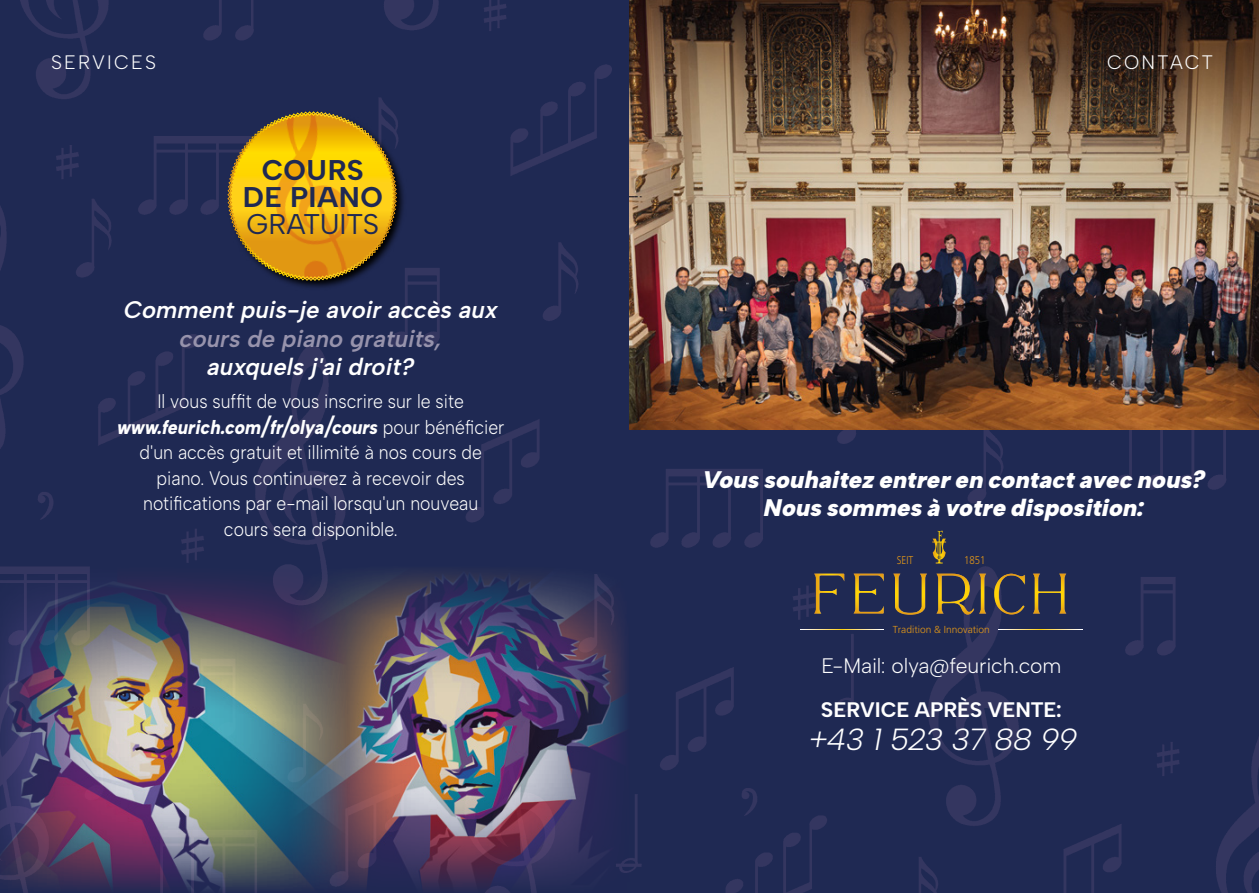
<style>
.page{position:relative;width:1259px;height:893px;background:#1f2953}
.page>*{position:absolute;margin:0;border:0;box-sizing:border-box;transform-origin:0 0}
.t1{font:italic 300 30.45px "Albert Sans";color:#fff}
.t2{font:700 28.5px/27px "Albert Sans";letter-spacing:.015em;color:#1f2953;text-align:center}
.t3{font:28.5px "Albert Sans";letter-spacing:-.02em;color:#1f2953}
.t4{font:italic 900 24px/28.5px "Albert Sans";letter-spacing:.005em;color:#fff;text-align:center}
.t5{font:italic 600 24px "Albert Sans";color:#fff}
.t6{font:italic 600 24px "Albert Sans";color:#9793ac}
.t7{font:300 21px "Albert Sans";letter-spacing:-.01em;color:#fff}
.t8{font:700 21px "Albert Sans";letter-spacing:-.01em;color:#fff}
.t9{font:300 19.5px/25.5px "Albert Sans";color:#fff;text-align:center;scale:.9 1}
.t10{font:300 19.5px "Albert Sans";letter-spacing:.11em;color:#fff}
.t11{font:300 11.25px "Frutiger";color:#e29717;scale:.85 1}
.t12{font:300 10.2px "Frutiger";color:#e29717}
.s1{font-weight:800;font-style:italic}
</style>
<div class="page">
<svg style="left:227px;top:111px;width:180px;height:180px;background:#1d264e"></svg>
<svg style="left:226px;top:111px;width:172px;height:171px;background:#bc911d"></svg>
<img style="left:348px;top:565px;width:281px;height:328px">
<img style="left:0;top:563px;width:348px;height:330px">
<img style="left:629px;top:0;width:630px;height:430px">
<svg style="left:932px;top:531px;width:14px;height:32px"></svg>
<svg style="left:814px;top:574px;width:30px;height:40px"></svg>
<svg style="left:994px;top:574px;width:31px;height:40px"></svg>
<svg style="left:853px;top:574px;width:31px;height:40px"></svg>
<svg style="left:893px;top:574px;width:34px;height:41px"></svg>
<svg style="left:936px;top:574px;width:50px;height:42px;background:#5b5244"></svg>
<svg style="left:1032px;top:574px;width:34px;height:40px"></svg>
<svg style="left:800px;top:629px;width:83px;height:1px"></svg>
<svg style="left:999px;top:629px;width:83px;height:1px"></svg>
<svg style="left:790px;top:649px;width:9px;height:5px"></svg>
<svg style="left:1083px;top:649px;width:9px;height:5px"></svg>
<p class="t10" style="left:51px;top:51px;width:106px">SERVICES</p>
<h2 class="t2" style="left:243px;top:156px;width:142px">COURS<br>DE PIANO</h2>
<h2 class="t3" style="left:247px;top:206px;width:134px">GRATUITS</h2>
<p class="t5" style="left:124px;top:295px;width:375px">Comment puis-je avoir accès aux</p>
<p class="t6" style="left:179px;top:324px;width:264px">cours de piano gratuits,</p>
<p class="t5" style="left:207px;top:352px;width:208px">auxquels j'ai droit?</p>
<p class="t9" style="left:117px;top:389px;width:432px">Il vous suffit de vous inscrire sur le site <span class="s1">www.feurich.com/fr/olya/cours</span> pour bénéficier d'un accès gratuit et illimité à nos cours de piano. Vous continuerez à recevoir des notifications par e-mail lorsqu'un nouveau<br>cours sera disponible.</p>
<p class="t10" style="left:1107px;top:51px;width:108px">CONTACT</p>
<p class="t4" style="left:702px;top:465px;width:504px">Vous souhaitez entrer en contact avec nous?<br>Nous sommes à votre disposition:</p>
<p class="t11" style="left:897px;top:553px;width:21px">SEIT</p>
<p class="t11" style="left:964px;top:553px;width:27px">1851</p>
<p class="t12" style="left:892px;top:624px;width:99px">Tradition &amp; Innovation</p>
<p class="t7" style="left:821px;top:653px;width:241px">E-Mail: olya@feurich.com</p>
<p class="t8" style="left:821px;top:696px;width:242px">SERVICE APRÈS VENTE:</p>
<h1 class="t1" style="left:807px;top:721px;width:277px">+43 1 523 37 88 99</h1>
</div>
